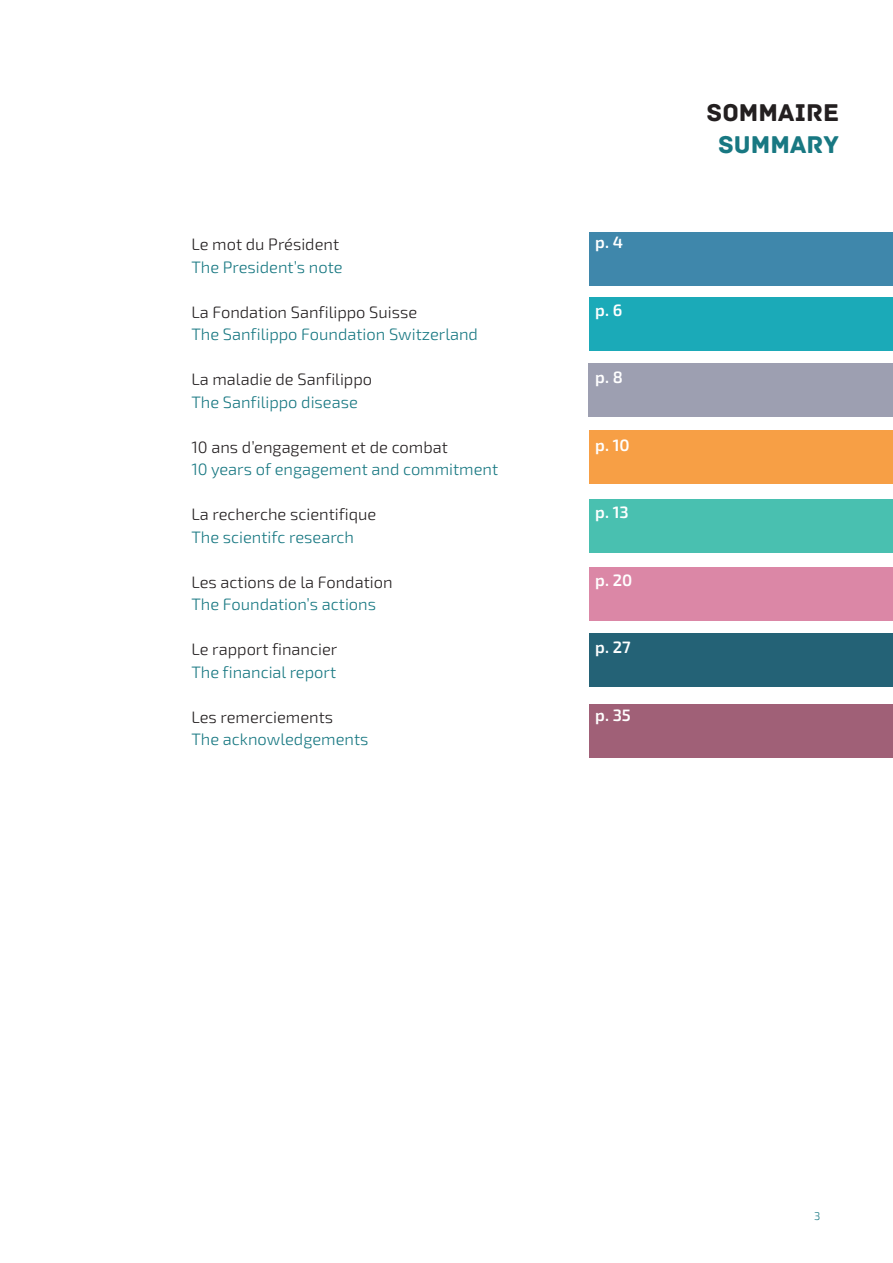
<style>
.page{position:relative;width:893px;height:1263px;background:#fff}
.page>*{position:absolute;margin:0;border:0;box-sizing:border-box;transform-origin:0 0}
.t1{font:25.5px "Archive";color:#231f20}
.t2{font:25.5px "Archive";color:#187882}
.t3{font:300 16.5px "Exo 2";color:#187882}
.t4{font:300 16.5px "Exo 2";color:#231f20}
.t5{font:600 16.5px "Exo 2";color:#fff}
.t6{font:300 11.25px "Exo 2";color:#187882}
</style>
<div class="page">
<div style="left:589px;top:233px;width:304px;height:53px;background:#3f87ab"></div>
<div style="left:589px;top:297px;width:304px;height:53px;background:#1baab8"></div>
<div style="left:588px;top:363px;width:305px;height:53px;background:#9d9fb1"></div>
<div style="left:589px;top:430px;width:304px;height:54px;background:#f79f45"></div>
<div style="left:589px;top:499px;width:304px;height:54px;background:#49c0b0"></div>
<div style="left:589px;top:568px;width:304px;height:53px;background:#db87a6"></div>
<div style="left:589px;top:634px;width:304px;height:53px;background:#246276"></div>
<div style="left:589px;top:704px;width:304px;height:53px;background:#a06077"></div>
<p class="t4" style="left:191px;top:235px;width:149px">Le mot du Président</p>
<p class="t3" style="left:191px;top:257px;width:153px">The President’s note</p>
<p class="t4" style="left:191px;top:302px;width:227px">La Fondation Sanfilippo Suisse</p>
<p class="t3" style="left:191px;top:325px;width:288px">The Sanfilippo Foundation Switzerland</p>
<p class="t4" style="left:191px;top:370px;width:182px">La maladie de Sanfilippo</p>
<p class="t3" style="left:191px;top:392px;width:168px">The Sanfilippo disease</p>
<p class="t4" style="left:191px;top:437px;width:258px">10 ans d’engagement et de combat</p>
<p class="t3" style="left:191px;top:460px;width:308px">10 years of engagement and commitment</p>
<p class="t4" style="left:191px;top:505px;width:186px">La recherche scientifique</p>
<p class="t3" style="left:191px;top:528px;width:164px">The scientifc research</p>
<p class="t4" style="left:191px;top:572px;width:203px">Les actions de la Fondation</p>
<p class="t3" style="left:191px;top:595px;width:186px">The Foundation’s actions</p>
<p class="t4" style="left:191px;top:640px;width:148px">Le rapport financier</p>
<p class="t3" style="left:191px;top:663px;width:146px">The financial report</p>
<p class="t4" style="left:191px;top:708px;width:143px">Les remerciements</p>
<p class="t3" style="left:191px;top:730px;width:179px">The acknowledgements</p>
<p class="t5" style="left:595px;top:233px;width:29px">p. 4</p>
<p class="t5" style="left:595px;top:300px;width:28px">p. 6</p>
<p class="t5" style="left:595px;top:368px;width:29px">p. 8</p>
<p class="t5" style="left:595px;top:435px;width:36px">p. 10</p>
<p class="t5" style="left:595px;top:503px;width:35px">p. 13</p>
<p class="t5" style="left:595px;top:570px;width:38px">p. 20</p>
<p class="t5" style="left:595px;top:638px;width:37px">p. 27</p>
<p class="t5" style="left:595px;top:705px;width:37px">p. 35</p>
<h1 class="t1" style="left:707px;top:98px;width:133px">SOMMAIRE</h1>
<h1 class="t2" style="left:718px;top:129px;width:122px">SUMMARY</h1>
<p class="t6" style="left:814px;top:1209px;width:8px">3</p>
</div>
